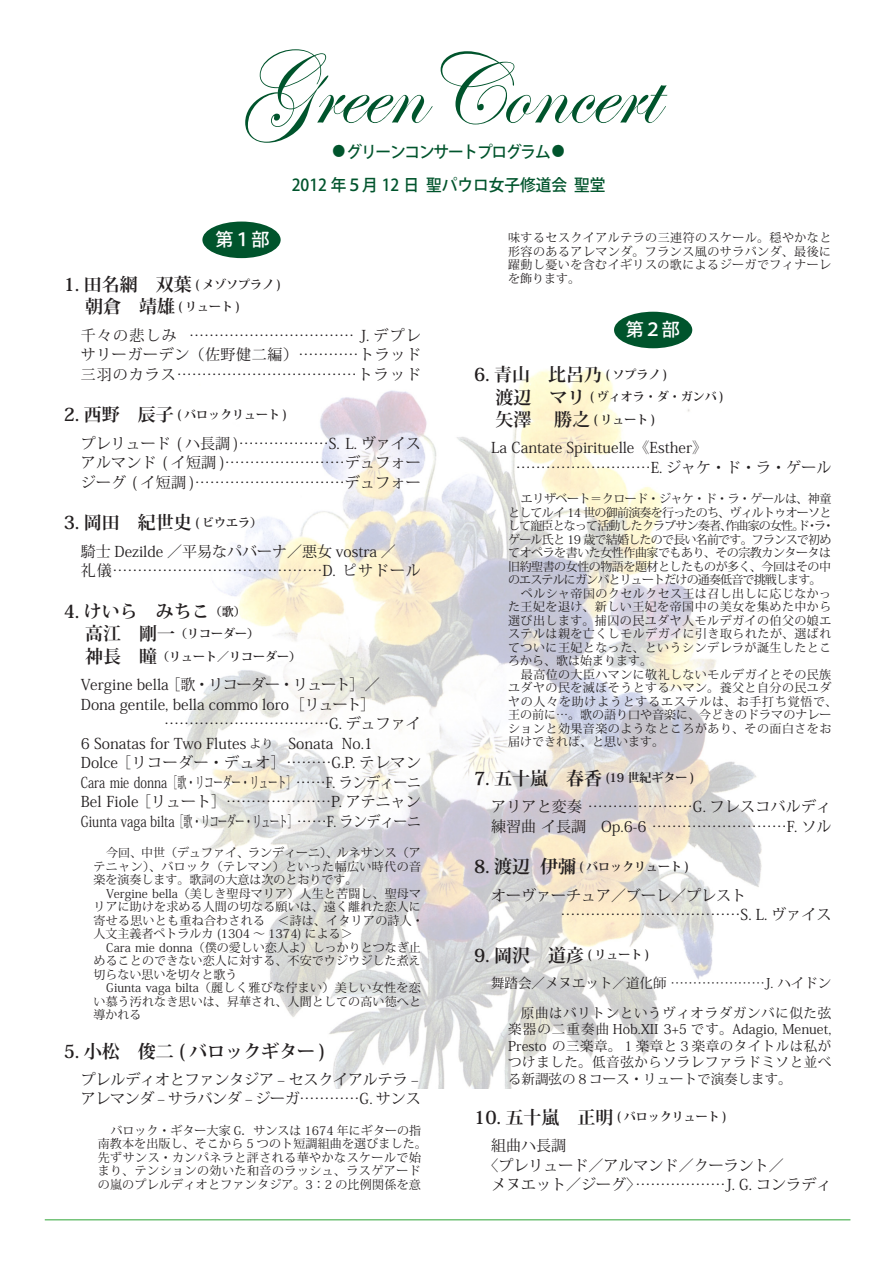
<style>
.page{position:relative;width:893px;height:1263px;background:#fff}
.page>*{position:absolute;margin:0;border:0;box-sizing:border-box;transform-origin:0 0}
.t1{font:102px "Edwardian Script ITC";color:#00542c;scale:.95 1}
.t2{font:700 18px "Koz Min Pro";color:#231f20}
.t3{font:500 18px "Koz Go Pro";color:#fff}
.t4{font:500 16.5px/33px "Koz Go Pro";color:#00542c;text-align:center;scale:.95 1}
.t5{font:15px/19.5px "Koz Min Pro";color:#231f20}
.t6{font:15px "Koz Min Pro";color:#231f20;scale:.83 1}
.t7{font:15px "Koz Min Pro";color:#231f20;scale:.8 1}
.t8{font:15px "Koz Min Pro";letter-spacing:.035em;color:#231f20}
.t9{font:13.5px/16.5px "Koz Min Pro";color:#231f20;text-align:justify}
.t10{font:12px/13.5px "Koz Min Pro";letter-spacing:.01em;color:#231f20;text-align:justify}
.t11{font:12px/13.5px "Koz Min Pro";letter-spacing:-.065em;color:#231f20}
.t12{font:12px/13.5px "Koz Min Pro";letter-spacing:.04em;color:#231f20}
.t13{font:700 12px/22.5px "Koz Min Pro";color:#231f20}
.s1{font-size:13.5px}
.s2{font-size:12px}
.s3{font-size:18px}
</style>
<div class="page">
<img style="left:186px;top:368px;width:576px;height:721px">
<div style="left:614px;top:312px;width:78px;height:36px;background:#00542c;border-radius:50%"></div>
<div style="left:202px;top:222px;width:79px;height:36px;background:#00542c;border-radius:50%"></div>
<hr style="left:45px;top:1219px;width:805px;height:1px;background:#74c379">
<h1 class="t1" style="left:240px;top:35px;width:441px">GreenConcert</h1>
<h3 class="t4" style="left:292px;top:136px;width:332px"><span class="s1">●</span> グリーンコンサートプログラム <span class="s1">●<br></span>2012 年５月 12 日 聖パウロ女子修道会 聖堂</h3>
<h2 class="t3" style="left:215px;top:228px;width:55px">第１部</h2>
<h2 class="t2" style="left:64px;top:271px;width:219px">1. 田名網　双葉 <span class="s2">( メゾソプラノ )</span></h2>
<p class="t13" style="left:85px;top:295px;width:157px"><span class="s3">朝倉　靖雄</span> ( リュート )</p>
<p class="t5" style="left:81px;top:325px;width:342px;text-align:justify">千々の悲しみ …………………………… J. デプレサリーガーデン（佐野健二編）…………トラッド三羽のカラス………………………………トラッド</p>
<p class="t13" style="left:64px;top:403px;width:225px"><span class="s3">2. 西野　辰子</span> ( バロックリュート )</p>
<p class="t5" style="left:81px;top:433px;width:342px;text-align:justify">プレリュード ( ハ長調 )………………S. L. ヴァイスアルマンド ( イ短調 )……………………デュフォージーグ ( イ短調 )…………………………デュフォー</p>
<h2 class="t2" style="left:64px;top:510px;width:200px">3. 岡田　紀世史 <span class="s2">( ビウエラ）</span></h2>
<p class="t5" style="left:81px;top:541px;width:342px">騎士 Dezilde ／平易なパバーナ／悪女 vostra ／<br>礼儀……………………………………D. ピサドール</p>
<h2 class="t2" style="left:64px;top:598px;width:184px">4. けいら　みちこ<span class="s2">（歌）</span></h2>
<p class="t13" style="left:85px;top:622px;width:217px"><span class="s3">高江　剛一</span>（リコーダー）<br><span class="s3">神長　瞳</span>（リュート／リコーダー）</p>
<p class="t5" style="left:81px;top:674px;width:300px">Vergine bella ［歌・リコーダー・リュート］／</p>
<p class="t5" style="left:81px;top:694px;width:296px">Dona gentile, bella commo loro ［リュート］</p>
<p class="t5" style="left:164px;top:713px;width:258px">……………………………G. デュファイ</p>
<p class="t5" style="left:81px;top:733px;width:294px">6 Sonatas for Two Flutes <span class="s2">より</span>　Sonata No.1</p>
<p class="t8" style="left:81px;top:752px;width:342px">Dolce ［リコーダー・デュオ］………G.P. テレマン</p>
<p class="t7" style="left:81px;top:772px;width:427px">Cara mie donna［歌・リコーダー・リュート］……F. ランディーニ</p>
<p class="t5" style="left:81px;top:791px;width:342px">Bel Fiole ［リュート］…………………P. アテニャン</p>
<p class="t6" style="left:81px;top:811px;width:411px">Giunta vaga bilta［歌・リコーダー・リュート］……F. ランディーニ</p>
<p class="t10" style="left:94px;top:846px;width:329px;text-indent:13px">今回、中世（デュファイ、ランディーニ）、ルネサンス（アテニャン）、バロック（テレマン）といった幅広い時代の音楽を演奏します。歌詞の大意は次のとおりです。</p>
<p class="t10" style="left:94px;top:886px;width:332px;text-align:left;text-indent:13px">Vergine bella（美しき聖母マリア）人生と苦闘し、聖母マリアに助けを求める人間の切なる願いは、遠く離れた恋人に寄せる思いとも重ね合わされる　＜詩は、イタリアの詩人・人文主義者ペトラルカ (1304 ～ 1374) による＞</p>
<p class="t10" style="left:94px;top:940px;width:329px;text-indent:13px">Cara mie donna（僕の愛しい恋人よ）しっかりとつなぎ止めることのできない恋人に対する、不安でウジウジした煮え切らない思いを切々と歌う</p>
<p class="t10" style="left:94px;top:981px;width:329px;text-indent:13px">Giunta vaga bilta（麗しく雅びな佇まい）美しい女性を恋い慕う汚れなき思いは、昇華され、人間としての高い徳へと導かれる</p>
<h2 class="t2" style="left:64px;top:1038px;width:263px">5. 小松　俊二 ( バロックギター )</h2>
<p class="t5" style="left:81px;top:1069px;width:342px">プレルディオとファンタジア – セスクイアルテラ –アレマンダ – サラバンダ – ジーガ…………G. サンス</p>
<p class="t10" style="left:98px;top:1123px;width:331px;text-align:center">バロック・ギター大家 G．サンスは 1674 年にギターの指<br>南教本を出版し、そこから 5 つのト短調組曲を選びました。先ずサンス・カンパネラと評される華やかなスケールで始まり、テンションの効いた和音のラッシュ、ラスゲアードの嵐のプレルディオとファンタジア。3：2 の比例関係を意</p>
<p class="t10" style="left:508px;top:231px;width:325px">味するセスクイアルテラの三連符のスケール。穏やかなと形容のあるアレマンダ。フランス風のサラバンダ、最後に躍動し憂いを含むイギリスの歌によるジーガでフィナーレを飾ります。</p>
<h2 class="t3" style="left:626px;top:318px;width:55px">第２部</h2>
<h2 class="t2" style="left:474px;top:361px;width:195px">6. 青山　比呂乃 <span class="s2">( ソプラノ )</span></h2>
<p class="t13" style="left:495px;top:385px;width:230px"><span class="s3">渡辺　マリ</span> ( ヴィオラ・ダ・ガンバ )<span class="s3">矢澤 　勝之</span> ( リュート )</p>
<p class="t5" style="left:516px;top:438px;width:317px;text-indent:-25px">La Cantate Spirituelle《Esther》　　………………………E. ジャケ・ド・ラ・ゲール</p>
<p class="t11" style="left:508px;top:492px;width:328px;text-indent:13px">エリザベート＝クロード・ジャケ・ド・ラ・ゲールは、神童としてルイ 14 世の御前演奏を行ったのち、ヴィルトゥオーソとして寵臣となって活動したクラブサン奏者、作曲家の女性。ド・ラ・ゲール氏と 19 歳で結婚したので長い名前です。フランスで初めてオペラを書いた女性作曲家でもあり、その宗教カンタータは旧約聖書の女性の物語を題材としたものが多く、今回はその中のエステルにガンバとリュートだけの通奏低音で挑戦します。</p>
<p class="t10" style="left:508px;top:586px;width:325px;text-indent:13px">ペルシャ帝国のクセルクセス王は召し出しに応じなかった王妃を退け、新しい王妃を帝国中の美女を集めた中から選び出します。捕囚の民ユダヤ人モルデガイの伯父の娘エステルは親を亡くしモルデガイに引き取られたが、選ばれてついに王妃となった、というシンデレラが誕生したところから、歌は始まります。</p>
<p class="t12" style="left:508px;top:667px;width:331px;text-indent:13px">最高位の大臣ハマンに敬礼しないモルデガイとその民族ユダヤの民を滅ぼそうとするハマン。養父と自分の民ユダヤの人々を助けようとするエステルは、お手打ち覚悟で、王の前に…。歌の語り口や音楽に、今どきのドラマのナレーションと効果音楽のようなところがあり、その面白さをお届けできれば、と思います。</p>
<p class="t13" style="left:474px;top:766px;width:222px"><span class="s3">7. 五十嵐　春香</span> (19 世紀ギター )</p>
<p class="t5" style="left:491px;top:796px;width:342px">アリアと変奏 …………………G. フレスコバルディ練習曲 イ長調　Op.6-6 ………………………F. ソル</p>
<p class="t13" style="left:474px;top:855px;width:216px"><span class="s3">8. 渡辺 伊彌</span> ( バロックリュート )</p>
<p class="t5" style="left:561px;top:885px;width:272px;text-indent:-69px">オーヴァーチュア／ブーレ／プレスト………………………………S. L. ヴァイス</p>
<h2 class="t2" style="left:474px;top:942px;width:177px">9. 岡沢　道彦 <span class="s2">( リュート )</span></h2>
<p class="t9" style="left:491px;top:974px;width:342px">舞踏会／メヌエット／道化師 …………………J. ハイドン</p>
<p class="t9" style="left:508px;top:1004px;width:325px;text-indent:13px">原曲はバリトンというヴィオラダガンバに似た弦楽器の二重奏曲 Hob.XII 3+5 です。Adagio, Menuet, Presto の三楽章。１楽章と３楽章のタイトルは私がつけました。低音弦からソラレファラドミソと並べる新調弦の８コース・リュートで演奏します。</p>
<p class="t13" style="left:474px;top:1105px;width:254px"><span class="s3">10. 五十嵐　正明</span> ( バロックリュート )</p>
<p class="t5" style="left:491px;top:1135px;width:76px">組曲ハ長調</p>
<p class="t5" style="left:484px;top:1155px;width:301px">〈プレリュード／アルマンド／クーラント／</p>
<p class="t5" style="left:491px;top:1174px;width:342px">メヌエット／ジーグ〉………………J. G. コンラディ</p>
</div>
